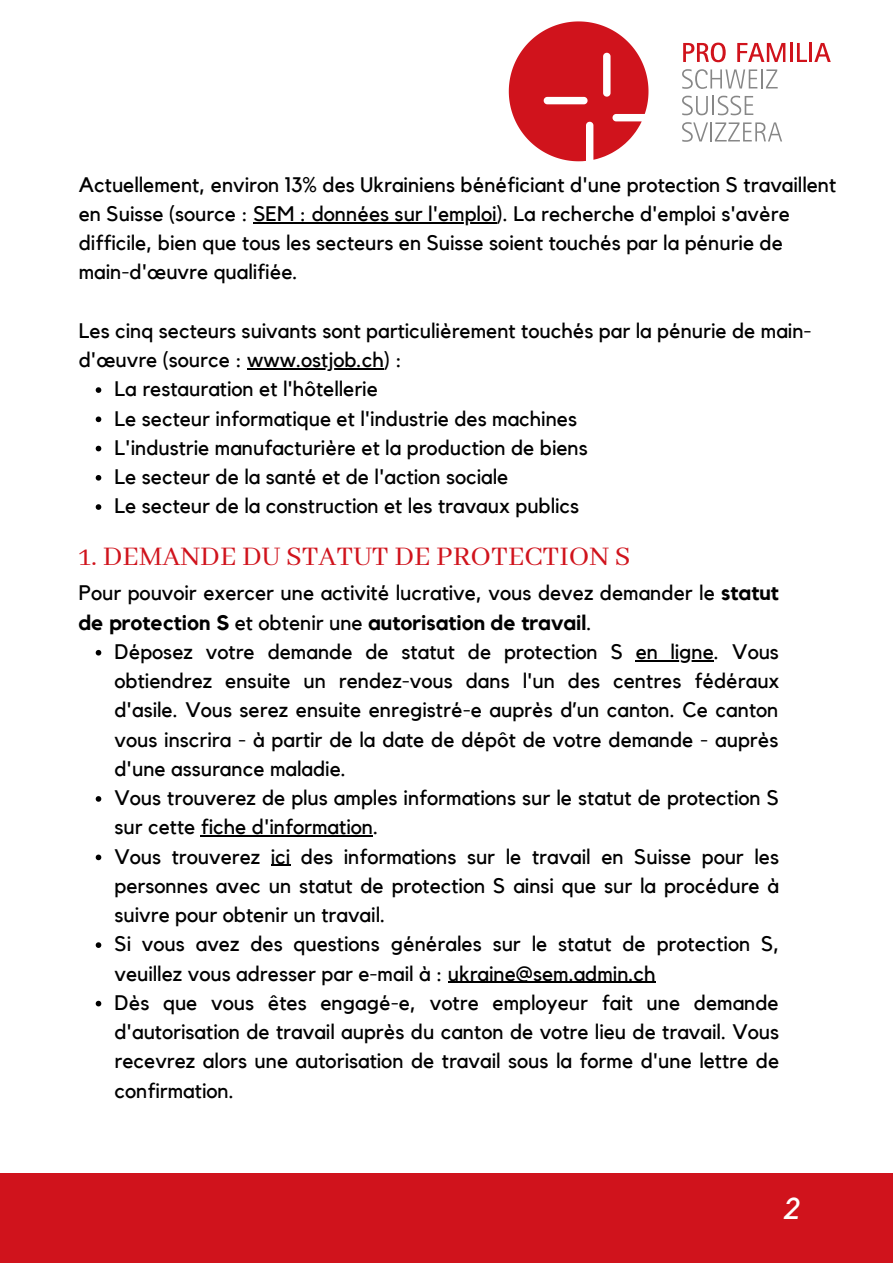
<style>
.page{position:relative;width:893px;height:1264px;background:#fff}
.page>*{position:absolute;margin:0;border:0;box-sizing:border-box;transform-origin:0 0}
.t1{font:30px "Abhaya Libre";color:#d0131c}
.t2{font:italic 30px "Kollektif";color:#fff}
.t3{font:21px/29.2px "Kollektif";color:#000}
.s1{font-weight:700}
</style>
<div class="page">
<div style="left:0;top:1173px;width:892px;height:89px;background:#d0131c"></div>
<svg style="left:683px;top:43px;width:42px;height:19px"></svg>
<svg style="left:737px;top:43px;width:48px;height:19px"></svg>
<hr style="left:789px;top:43px;width:3px;height:19px;background:#d0131c">
<svg style="left:797px;top:43px;width:33px;height:19px"></svg>
<svg style="left:682px;top:69px;width:95px;height:20px"></svg>
<svg style="left:682px;top:96px;width:71px;height:19px"></svg>
<svg style="left:682px;top:122px;width:100px;height:20px"></svg>
<svg style="left:508px;top:21px;width:140px;height:140px"></svg>
<svg style="left:96px;top:650px;width:5px;height:5px"></svg>
<hr style="left:635px;top:660px;width:79px;height:1px;background:#000">
<svg style="left:96px;top:796px;width:5px;height:5px"></svg>
<hr style="left:201px;top:835px;width:172px;height:1px;background:#000">
<svg style="left:96px;top:854px;width:5px;height:6px"></svg>
<svg style="left:271px;top:864px;width:19px;height:1px"></svg>
<svg style="left:96px;top:942px;width:5px;height:5px"></svg>
<hr style="left:448px;top:981px;width:207px;height:1px;background:#000">
<svg style="left:96px;top:1000px;width:5px;height:6px"></svg>
<svg style="left:96px;top:387px;width:5px;height:6px"></svg>
<svg style="left:96px;top:416px;width:5px;height:6px"></svg>
<svg style="left:96px;top:446px;width:5px;height:5px"></svg>
<svg style="left:96px;top:475px;width:5px;height:5px"></svg>
<svg style="left:96px;top:504px;width:5px;height:6px"></svg>
<hr style="left:253px;top:222px;width:243px;height:1px;background:#000">
<hr style="left:247px;top:368px;width:136px;height:1px;background:#000">
<p class="t3" style="left:79px;top:170px;width:759px">Actuellement, environ 13% des Ukrainiens bénéficiant d'une protection S travaillent en Suisse (source : SEM : données sur l'emploi). La recherche d'emploi s'avère difficile, bien que tous les secteurs en Suisse soient touchés par la pénurie de main-d'œuvre qualifiée.</p>
<p class="t3" style="left:79px;top:317px;width:734px">Les cinq secteurs suivants sont particulièrement touchés par la pénurie de main&shy;d'œuvre (source : www.ostjob.ch) :</p>
<p class="t3" style="left:114px;top:375px;width:475px">La restauration et l'hôtellerie<br>Le secteur informatique et l'industrie des machines L'industrie manufacturière et la production de biens Le secteur de la santé et de l'action sociale<br>Le secteur de la construction et les travaux publics</p>
<h1 class="t1" style="left:79px;top:540px;width:553px">1. DEMANDE DU STATUT DE PROTECTION S</h1>
<p class="t3" style="left:79px;top:579px;width:701px">Pour pouvoir exercer une activité lucrative, vous devez demander le <span class="s1">statut de protection S</span> et obtenir une <span class="s1">autorisation de travail</span>.</p>
<p class="t3" style="left:114px;top:637px;width:666px">Déposez votre demande de statut de protection S en ligne. Vous obtiendrez ensuite un rendez-vous dans l'un des centres fédéraux d'asile. Vous serez ensuite enregistré-e auprès d’un canton. Ce canton vous inscrira - à partir de la date de dépôt de votre demande - auprès d'une assurance maladie.<br>Vous trouverez de plus amples informations sur le statut de protection S sur cette fiche d'information.<br>Vous trouverez ici des informations sur le travail en Suisse pour les personnes avec un statut de protection S ainsi que sur la procédure à suivre pour obtenir un travail.<br>Si vous avez des questions générales sur le statut de protection S, veuillez vous adresser par e-mail à : ukraine@sem.admin.ch<br>Dès que vous êtes engagé-e, votre employeur fait une demande d'autorisation de travail auprès du canton de votre lieu de travail. Vous recevrez alors une autorisation de travail sous la forme d'une lettre de confirmation.</p>
<h1 class="t2" style="left:782px;top:1195px;width:18px">2</h1>
</div>
